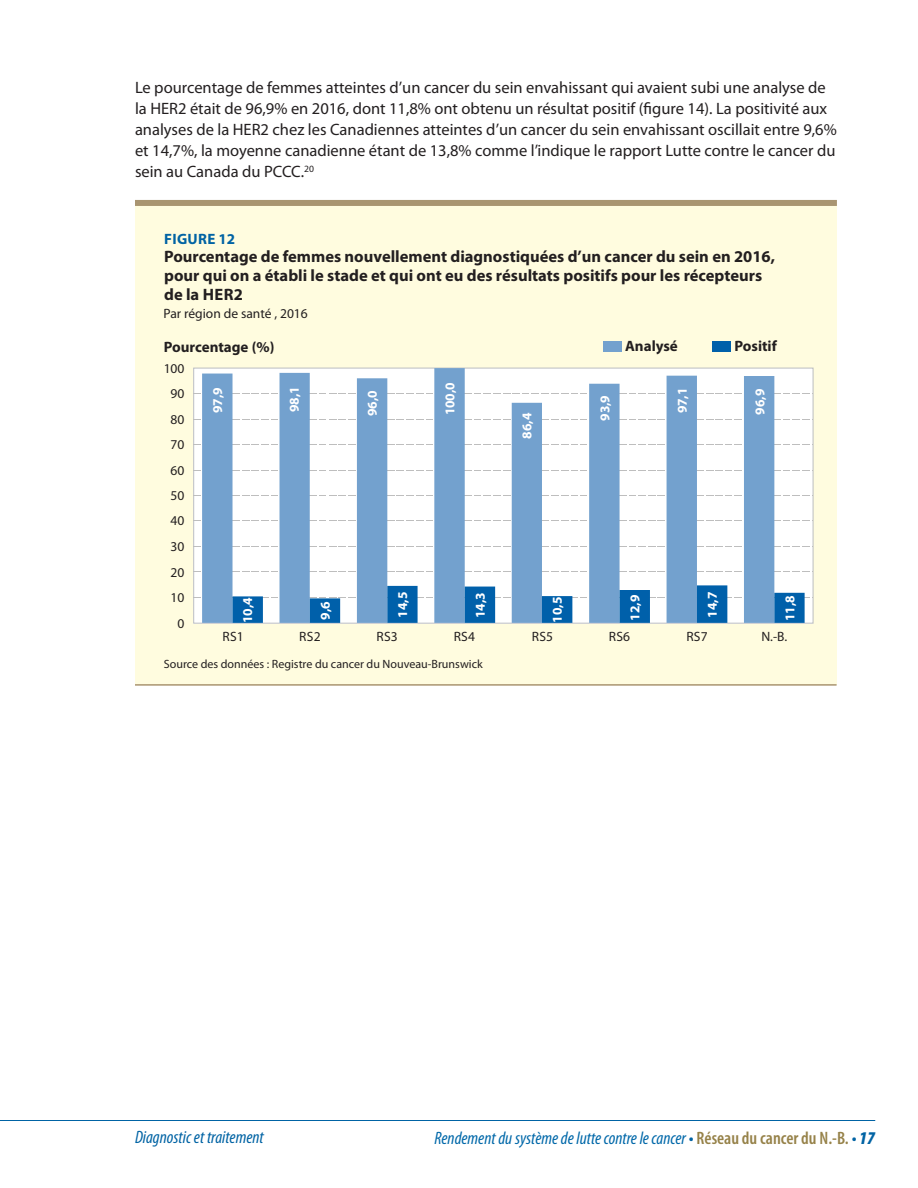
<style>
.page{position:relative;width:918px;height:1188px;background:#fff}
.page>*{position:absolute;margin:0;border:0;box-sizing:border-box;transform-origin:0 0}
.t1{font:italic condensed 18px "Myriad Pro";color:#0068a9}
.t2{font:italic condensed 18px "Myriad Pro";color:#0063a4}
.Body_Text_11pt_14{font:16.5px/21px "Myriad Pro";color:#231f20}
.t3{font:700 16.5px/18.9px "Myriad Pro";color:#231f20}
.t4{font:700 15px "Myriad Pro";color:#231f20}
.t5{font:700 15px "Myriad Pro";letter-spacing:.02em;color:#0063a4}
.t6{font:13.5px "Myriad Pro";color:#231f20}
.t7{font:700 13.5px "Myriad Pro";color:#fff}
.t8{font:12px "Myriad Pro";color:#231f20}
.s1{font-weight:600;font-style:normal;color:#0063a4}
.s2{font-weight:600;font-style:normal;color:#968249}
.s3{font-weight:900;color:#0063a4}
</style>
<div class="page">
<hr style="left:0;top:1120px;width:875px;height:1px;background:#0063a4">
<div style="left:135px;top:204px;width:702px;height:481px;background:#fffcdf"></div>
<div style="left:194px;top:368px;width:619px;height:255px;background:#fff"></div>
<div style="left:135px;top:200px;width:702px;height:6px;background:#a99571"></div>
<hr style="left:135px;top:684px;width:702px;height:2px;background:#a99571">
<div style="left:603px;top:342px;width:19px;height:10px;background:#73a1ce"></div>
<div style="left:713px;top:342px;width:18px;height:10px;background:#0060aa"></div>
<svg style="left:194px;top:393px;width:619px;height:1px"></svg>
<svg style="left:194px;top:419px;width:619px;height:1px"></svg>
<svg style="left:194px;top:444px;width:619px;height:1px"></svg>
<svg style="left:194px;top:470px;width:619px;height:1px"></svg>
<svg style="left:194px;top:495px;width:619px;height:1px"></svg>
<svg style="left:194px;top:520px;width:619px;height:1px"></svg>
<svg style="left:194px;top:546px;width:619px;height:1px"></svg>
<svg style="left:194px;top:571px;width:619px;height:1px"></svg>
<svg style="left:202px;top:368px;width:572px;height:217px"></svg>
<svg style="left:194px;top:585px;width:619px;height:38px"></svg>
<p class="Body_Text_11pt_14" style="left:135px;top:78px;width:703px">Le pourcentage de femmes atteintes d’un cancer du sein envahissant qui avaient subi une analyse de la HER2 était de 96,9% en 2016, dont 11,8% ont obtenu un résultat positif (figure 14). La positivité aux analyses de la HER2 chez les Canadiennes atteintes d’un cancer du sein envahissant oscillait entre 9,6% et 14,7%, la moyenne canadienne étant de 13,8% comme l’indique le rapport Lutte contre le cancer du sein au Canada du PCCC.<sup>20</sup></p>
<p class="t5" style="left:164px;top:233px;width:72px">FIGURE 12</p>
<p class="t3" style="left:164px;top:249px;width:612px">Pourcentage de femmes nouvellement diagnostiquées d’un cancer du sein en 2016, pour qui on a établi le stade et qui ont eu des résultats positifs pour les récepteurs de la HER2</p>
<p class="t6" style="left:164px;top:308px;width:146px">Par région de santé , 2016</p>
<p class="t4" style="left:164px;top:341px;width:112px">Pourcentage (%)</p>
<p class="t4" style="left:625px;top:341px;width:54px">Analysé</p>
<p class="t4" style="left:734px;top:341px;width:44px">Positif</p>
<p class="t6" style="left:164px;top:363px;width:22px">100</p>
<p class="t6" style="left:171px;top:388px;width:15px">90</p>
<p class="t6" style="left:171px;top:414px;width:15px">80</p>
<p class="t6" style="left:171px;top:439px;width:15px">70</p>
<p class="t6" style="left:171px;top:465px;width:15px">60</p>
<p class="t6" style="left:171px;top:490px;width:15px">50</p>
<p class="t6" style="left:171px;top:515px;width:15px">40</p>
<p class="t6" style="left:171px;top:541px;width:15px">30</p>
<p class="t6" style="left:171px;top:567px;width:15px">20</p>
<p class="t6" style="left:171px;top:593px;width:15px">10</p>
<p class="t6" style="left:178px;top:618px;width:8px">0</p>
<p class="t7" style="left:212px;top:413px;width:28px;rotate:-90deg">97,9</p>
<p class="t7" style="left:289px;top:412px;width:28px;rotate:-90deg">98,1</p>
<p class="t7" style="left:367px;top:416px;width:28px;rotate:-90deg">96,0</p>
<p class="t7" style="left:445px;top:415px;width:35px;rotate:-90deg">100,0</p>
<p class="t7" style="left:522px;top:439px;width:28px;rotate:-90deg">86,4</p>
<p class="t7" style="left:600px;top:421px;width:27px;rotate:-90deg">93,9</p>
<p class="t7" style="left:677px;top:413px;width:27px;rotate:-90deg">97,1</p>
<p class="t7" style="left:755px;top:415px;width:27px;rotate:-90deg">96,9</p>
<p class="t7" style="left:243px;top:623px;width:28px;rotate:-90deg">10,4</p>
<p class="t7" style="left:320px;top:620px;width:20px;rotate:-90deg">9,6</p>
<p class="t7" style="left:397px;top:618px;width:28px;rotate:-90deg">14,5</p>
<p class="t7" style="left:475px;top:618px;width:28px;rotate:-90deg">14,3</p>
<p class="t7" style="left:552px;top:623px;width:28px;rotate:-90deg">10,5</p>
<p class="t7" style="left:630px;top:621px;width:28px;rotate:-90deg">12,9</p>
<p class="t7" style="left:707px;top:618px;width:28px;rotate:-90deg">14,7</p>
<p class="t7" style="left:785px;top:621px;width:28px;rotate:-90deg">11,8</p>
<p class="t6" style="left:222px;top:632px;width:23px">RS1</p>
<p class="t6" style="left:299px;top:632px;width:23px">RS2</p>
<p class="t6" style="left:377px;top:632px;width:23px">RS3</p>
<p class="t6" style="left:454px;top:632px;width:23px">RS4</p>
<p class="t6" style="left:532px;top:632px;width:23px">RS5</p>
<p class="t6" style="left:609px;top:632px;width:23px">RS6</p>
<p class="t6" style="left:686px;top:632px;width:23px">RS7</p>
<p class="t6" style="left:761px;top:632px;width:27px">N.-B.</p>
<p class="t8" style="left:164px;top:659px;width:320px">Source des données : Registre du cancer du Nouveau-Brunswick</p>
<p class="t2" style="left:135px;top:1128px;width:130px">Diagnostic et traitement</p>
<p class="t1" style="left:434px;top:1128px;width:442px">Rendement du système de lutte contre le cancer <span class="s1">•</span> <span class="s2">Réseau du cancer du N.-B.</span> <span class="s1">•</span> <span class="s3">17</span></p>
</div>
